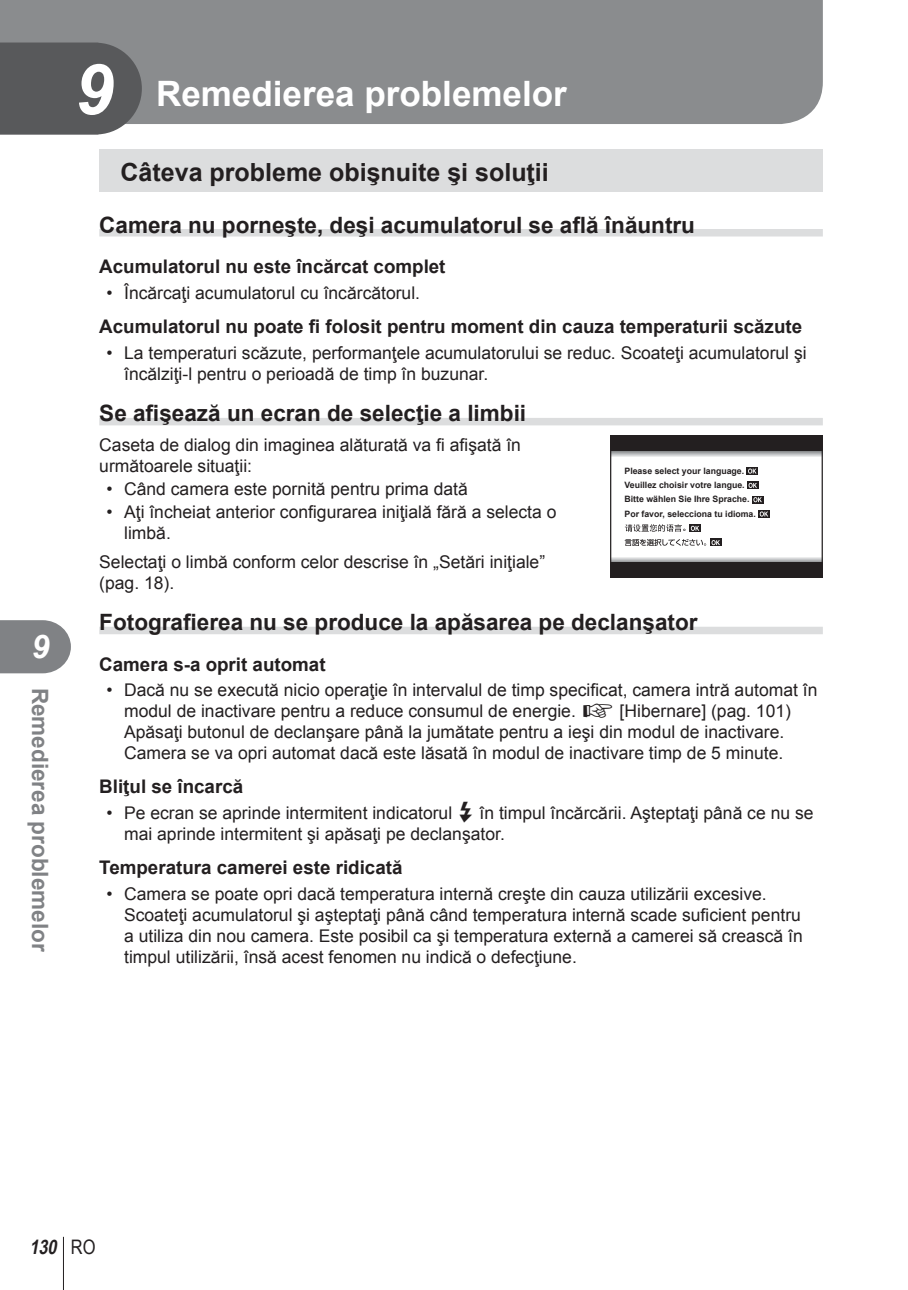
<style>
.page{position:relative;width:908px;height:1290px;background:#fff}
.page>*{position:absolute;margin:0;border:0;box-sizing:border-box;transform-origin:0 0}
.t1{font:italic 700 70px "Arial";color:#fff}
.t2{font:700 35px "Arial";color:#fff}
.t3{font:italic 700 32.5px "Arial";color:#fff}
.t4{font:700 25px "Arial";color:#231f20}
.t5{font:700 22.5px "Arial";color:#231f20}
.t6{font:700 22.5px "Arial";color:#808285}
.t7{font:italic 700 20px "Arial Narrow";color:#231f20}
.t8{font:700 18.75px "Arial";color:#231f20}
.t9{font:17.5px/21px "Arial";color:#231f20}
.t10{font:700 8.75px/14.2px "Arial";color:#231f20}
.s1{font-family:"Olympus 1"}
.s2{font-weight:400;font-style:normal}
</style>
<div class="page">
<svg style="left:0;top:620px;width:71px;height:53px;background:#8b8d8f"></svg>
<hr style="left:63px;top:1237px;width:1px;height:53px;background:#231f20">
<div style="left:0;top:0;width:822px;height:124px;background:#8a8c8e"></div>
<svg style="left:0;top:43px;width:142px;height:92px;background:#5e5f61"></svg>
<div style="left:99px;top:229px;width:723px;height:7px;background:#dcddde"></div>
<div style="left:99px;top:418px;width:723px;height:7px;background:#dcddde"></div>
<div style="left:99px;top:627px;width:723px;height:7px;background:#dcddde"></div>
<div style="left:99px;top:149px;width:723px;height:42px;background:#dcddde"></div>
<svg style="left:610px;top:436px;width:212px;height:141px"></svg>
<h1 class="t1" style="left:74px;top:51px;width:40px">9</h1>
<h2 class="t2" style="left:156px;top:75px;width:412px">Remedierea problemelor</h2>
<h3 class="t3" style="left:32px;top:629px;width:20px">9</h3>
<p class="t6" style="left:53px;top:687px;width:266px;rotate:90deg">Remedierea problemelor</p>
<h3 class="t4" style="left:120px;top:158px;width:429px">Câteva probleme obişnuite şi soluţii</h3>
<p class="t5" style="left:99px;top:212px;width:597px">Camera nu porneşte, deşi acumulatorul se află înăuntru</p>
<p class="t8" style="left:99px;top:256px;width:347px">Acumulatorul nu este încărcat complet</p>
<p class="t9" style="left:106px;top:282px;width:315px">• Încărcaţi acumulatorul cu încărcătorul.</p>
<p class="t8" style="left:99px;top:316px;width:704px">Acumulatorul nu poate fi folosit pentru moment din cauza temperaturii scăzute</p>
<p class="t9" style="left:124px;top:342px;width:683px;text-indent:-18px">• La temperaturi scăzute, performanţele acumulatorului se reduc. Scoateţi acumulatorul şi încălziţi-l pentru o perioadă de timp în buzunar.</p>
<p class="t5" style="left:99px;top:401px;width:428px">Se afişează un ecran de selecţie a limbii</p>
<p class="t9" style="left:99px;top:434px;width:423px">Caseta de dialog din imaginea alăturată va fi afişată în următoarele situaţii:</p>
<p class="t9" style="left:106px;top:478px;width:363px">• Când camera este pornită pentru prima dată</p>
<p class="t9" style="left:124px;top:501px;width:433px;text-indent:-18px">• Aţi încheiat anterior configurarea iniţială fără a selecta o limbă.</p>
<p class="t10" style="left:624px;top:464px;width:121px">Please select your language.</p>
<p class="t10" style="left:624px;top:506px;width:133px">Por favor, selecciona tu idioma.</p>
<p class="t10" style="left:624px;top:478px;width:126px">Veuillez choisir votre langue.<br>Bitte wählen Sie Ihre Sprache.</p>
<p class="t9" style="left:99px;top:551px;width:447px">Selectaţi o limbă conform celor descrise în „Setări iniţiale” (pag. 18).</p>
<p class="t5" style="left:99px;top:610px;width:599px">Fotografierea nu se produce la apăsarea pe declanşator</p>
<p class="t8" style="left:99px;top:653px;width:228px">Camera s-a oprit automat</p>
<p class="t9" style="left:124px;top:680px;width:694px;text-indent:-18px">• Dacă nu se execută nicio operaţie în intervalul de timp specificat, camera intră automat în modul de inactivare pentru a reduce consumul de energie. <span class="s1">g</span> [Hibernare] (pag. 101)<br>Apăsaţi butonul de declanşare până la jumătate pentru a ieşi din modul de inactivare.<br>Camera se va opri automat dacă este lăsată în modul de inactivare timp de 5 minute.</p>
<p class="t8" style="left:99px;top:776px;width:145px">Bliţul se încarcă</p>
<p class="t9" style="left:124px;top:803px;width:690px;text-indent:-18px">• Pe ecran se aprinde intermitent indicatorul <span class="s1">#</span> în timpul încărcării. Aşteptaţi până ce nu se mai aprinde intermitent şi apăsaţi pe declanşator.</p>
<p class="t8" style="left:99px;top:857px;width:304px">Temperatura camerei este ridicată</p>
<p class="t9" style="left:124px;top:883px;width:679px;text-indent:-18px">• Camera se poate opri dacă temperatura internă creşte din cauza utilizării excesive.<br>Scoateţi acumulatorul şi aşteptaţi până când temperatura internă scade suficient pentru a utiliza din nou camera. Este posibil ca şi temperatura externă a camerei să crească în timpul utilizării, însă acest fenomen nu indică o defecţiune.</p>
<p class="t7" style="left:29px;top:1235px;width:68px">130 <span class="s2">RO</span></p>
</div>
